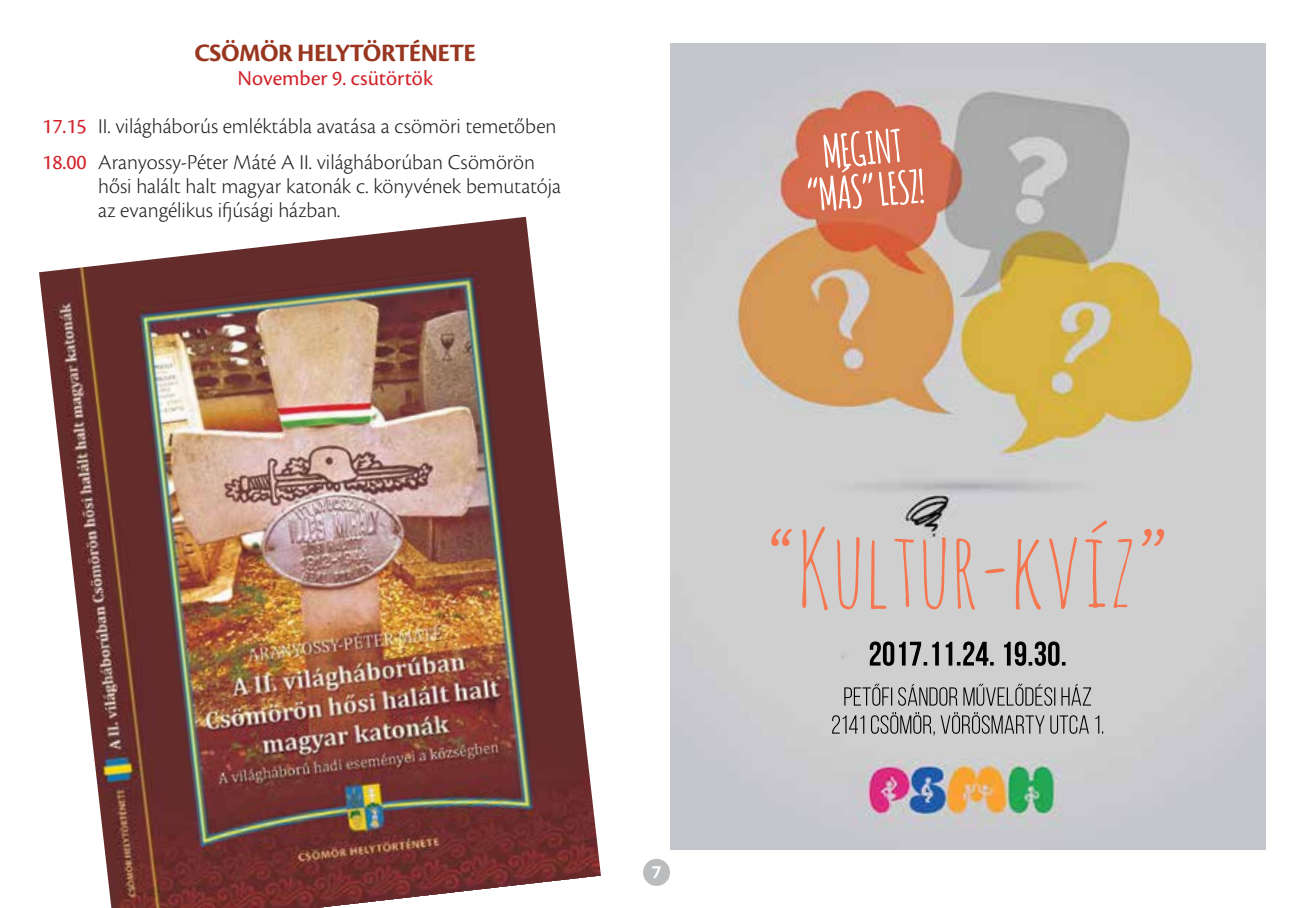
<style>
.page{position:relative;width:1304px;height:908px;background:#fff}
.page>*{position:absolute;margin:0;border:0;box-sizing:border-box;transform-origin:0 0}
.t1{font:700 26px "Cronos Pro";letter-spacing:-.025em;color:#983620}
.t2{font:300 22px/24px "Cronos Pro";color:#231f20}
.t3{font:700 20px "Cronos Pro";color:#fff}
.s1{font-weight:400;color:#d2232a}
</style>
<div class="page">
<div style="left:643px;top:858px;width:27px;height:27px;background:#babcbe;border-radius:50%"></div>
<img style="left:670px;top:44px;width:595px;height:804px">
<div style="left:841px;top:649px;width:10px;height:9px;background:#cbcdcd"></div>
<img style="left:39px;top:217px;width:562px;height:690px">
<p class="t1" style="left:194px;top:38px;width:283px">CSÖMÖR HELYTÖRTÉNETE</p>
<p class="t2" style="left:42px;top:54px;width:516px;line-height:48px;text-indent:195px"><span class="s1">November 9. csütörtök<br>17.15</span> II. világháborús emléktábla avatása a csömöri temetőben</p>
<p class="t2" style="left:98px;top:150px;width:464px;text-indent:-56px"><span class="s1">18.00</span> Aranyossy-Péter Máté A II. világháborúban Csömörön hősi halált halt magyar katonák c. könyvének bemutatója az evangélikus ifjúsági házban.</p>
<p class="t3" style="left:652px;top:859px;width:11px">7</p>
</div>
